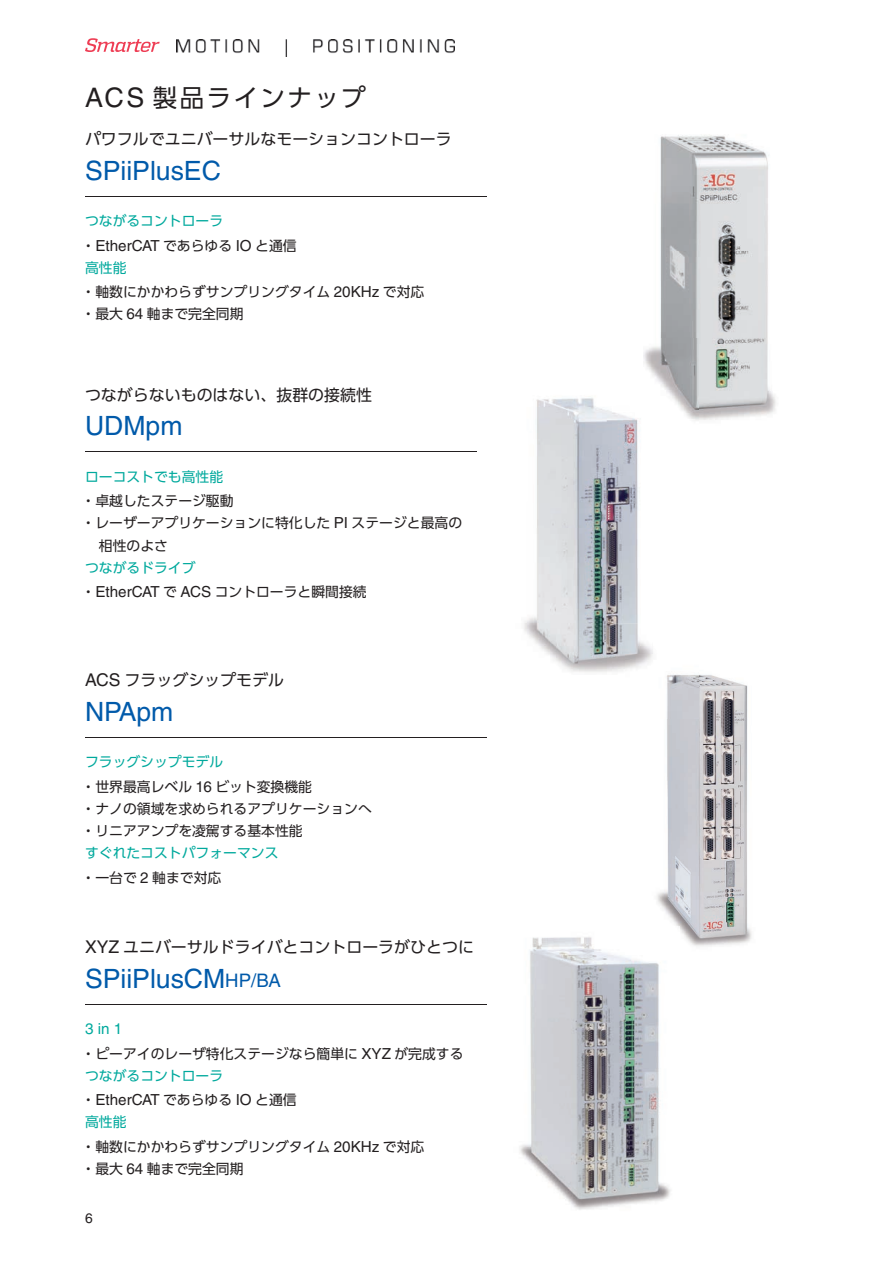
<style>
.page{position:relative;width:893px;height:1263px;background:#fff}
.page>*{position:absolute;margin:0;border:0;box-sizing:border-box;transform-origin:0 0}
.t1{font:26.55px "Helvetica LT Std";color:#015aaa}
.t2{font:24.45px "UD Shin Go Pr 6";letter-spacing:.1em;color:#231f20}
.t3{font:15.9px "UD Shin Go Pr 6";color:#231f20}
.t4{font:15.15px "Helvetica LT Std";color:#231f20}
.t5{font:15.15px "Helvetica LT Std";color:#00a99d}
.t6{font:13.8px/24.2px "UD Shin Go Pr 6";color:#231f20}
.t7{font:13.8px/24.2px "UD Shin Go Pr 6";color:#00a99d}
.t8{font:13.8px "Helvetica LT Std";color:#231f20}
.s1{font-family:"Helvetica LT Std";font-size:26.85px}
.s2{font-family:"UD Shin Go Pr 6";font-size:13.8px}
.s3{color:#00a99d}
.s4{font-family:"Helvetica LT Std";font-size:15.15px}
.s5{font-family:"Helvetica LT Std";font-size:17.55px}
.s6{color:#231f20}
.s7{font-family:"Helvetica LT Std";font-size:15.15px;color:#231f20}
.s8{font-size:18.6px}
</style>
<div class="page">
<img style="left:469px;top:354px;width:184px;height:318px">
<img style="left:660px;top:135px;width:109px;height:210px">
<img style="left:698px;top:345px;width:78px;height:76px">
<img style="left:644px;top:338px;width:54px;height:100px">
<img style="left:656px;top:674px;width:96px;height:272px">
<img style="left:625px;top:655px;width:73px;height:64px">
<img style="left:520px;top:937px;width:151px;height:273px">
<img style="left:625px;top:926px;width:55px;height:28px">
<svg style="left:85px;top:38px;width:75px;height:14px"></svg>
<img style="left:176px;top:39px;width:278px;height:17px">
<hr style="left:85px;top:196px;width:402px;height:1px;background:#231f20">
<hr style="left:85px;top:737px;width:402px;height:1px;background:#231f20">
<hr style="left:85px;top:452px;width:391px;height:1px;background:#231f20">
<hr style="left:85px;top:1004px;width:402px;height:1px;background:#231f20">
<h2 class="t2" style="left:85px;top:77px;width:282px"><span class="s1">ACS</span> 製品ラインナップ</h2>
<p class="t3" style="left:85px;top:126px;width:368px">パワフルでユニバーサルなモーションコントローラ</p>
<h1 class="t1" style="left:85px;top:155px;width:137px">SPiiPlusEC</h1>
<p class="t7" style="left:85px;top:209px;width:140px">つながるコントローラ</p>
<p class="t4" style="left:82px;top:236px;width:217px"><span class="s2">・</span>EtherCAT <span class="s2">であらゆる</span> IO <span class="s2">と通信</span></p>
<p class="t6" style="left:82px;top:255px;width:344px"><span class="s3">高性能<br></span>・軸数にかかわらずサンプリングタイム <span class="s4">20KHz</span> で対応</p>
<p class="t6" style="left:82px;top:302px;width:164px">・最大 <span class="s4">64</span> 軸まで完全同期</p>
<p class="t3" style="left:85px;top:382px;width:289px">つながらないものはない、抜群の接続性</p>
<h1 class="t1" style="left:85px;top:410px;width:99px">UDMpm</h1>
<p class="t7" style="left:85px;top:464px;width:140px">ローコストでも高性能</p>
<p class="t6" style="left:82px;top:489px;width:382px;line-height:22.4px">・卓越したステージ駆動<br>・レーザーアプリケーションに特化した <span class="s4">PI</span> ステージと最高の　相性のよさ</p>
<p class="t6" style="left:82px;top:555px;width:287px"><span class="s3">つながるドライブ<br></span>・<span class="s4">EtherCAT</span> で <span class="s4">ACS</span> コントローラと瞬間接続</p>
<p class="t3" style="left:85px;top:667px;width:200px"><span class="s5">ACS</span> フラッグシップモデル</p>
<h1 class="t1" style="left:85px;top:696px;width:90px">NPApm</h1>
<p class="t6" style="left:82px;top:750px;width:232px"><span class="s3">フラッグシップモデル<br></span>・世界最高レベル <span class="s4">16</span> ビット変換機能</p>
<p class="t6" style="left:82px;top:797px;width:292px;line-height:22.4px">・ナノの領域を求められるアプリケーションへ・リニアアンプを凌駕する基本性能</p>
<p class="t7" style="left:82px;top:841px;width:198px">すぐれたコストパフォーマンス<span class="s6">・一台で</span> <span class="s7">2</span> <span class="s6">軸まで対応</span></p>
<p class="t3" style="left:85px;top:934px;width:390px"><span class="s5">XYZ</span> ユニバーサルドライバとコントローラがひとつに</p>
<h1 class="t1" style="left:85px;top:963px;width:197px">SPiiPlusCM<span class="s8">HP/BA</span></h1>
<p class="t5" style="left:85px;top:1020px;width:39px">3 in 1</p>
<p class="t6" style="left:82px;top:1042px;width:383px;line-height:22.4px">・ピーアイのレーザ特化ステージなら簡単に <span class="s4">XYZ</span> が完成する<span class="s3">つながるコントローラ</span></p>
<p class="t4" style="left:82px;top:1091px;width:217px"><span class="s2">・</span>EtherCAT <span class="s2">であらゆる</span> IO <span class="s2">と通信</span></p>
<p class="t6" style="left:82px;top:1110px;width:344px"><span class="s3">高性能<br></span>・軸数にかかわらずサンプリングタイム <span class="s4">20KHz</span> で対応</p>
<p class="t6" style="left:82px;top:1156px;width:164px">・最大 <span class="s4">64</span> 軸まで完全同期</p>
<p class="t8" style="left:85px;top:1210px;width:9px">6</p>
</div>
